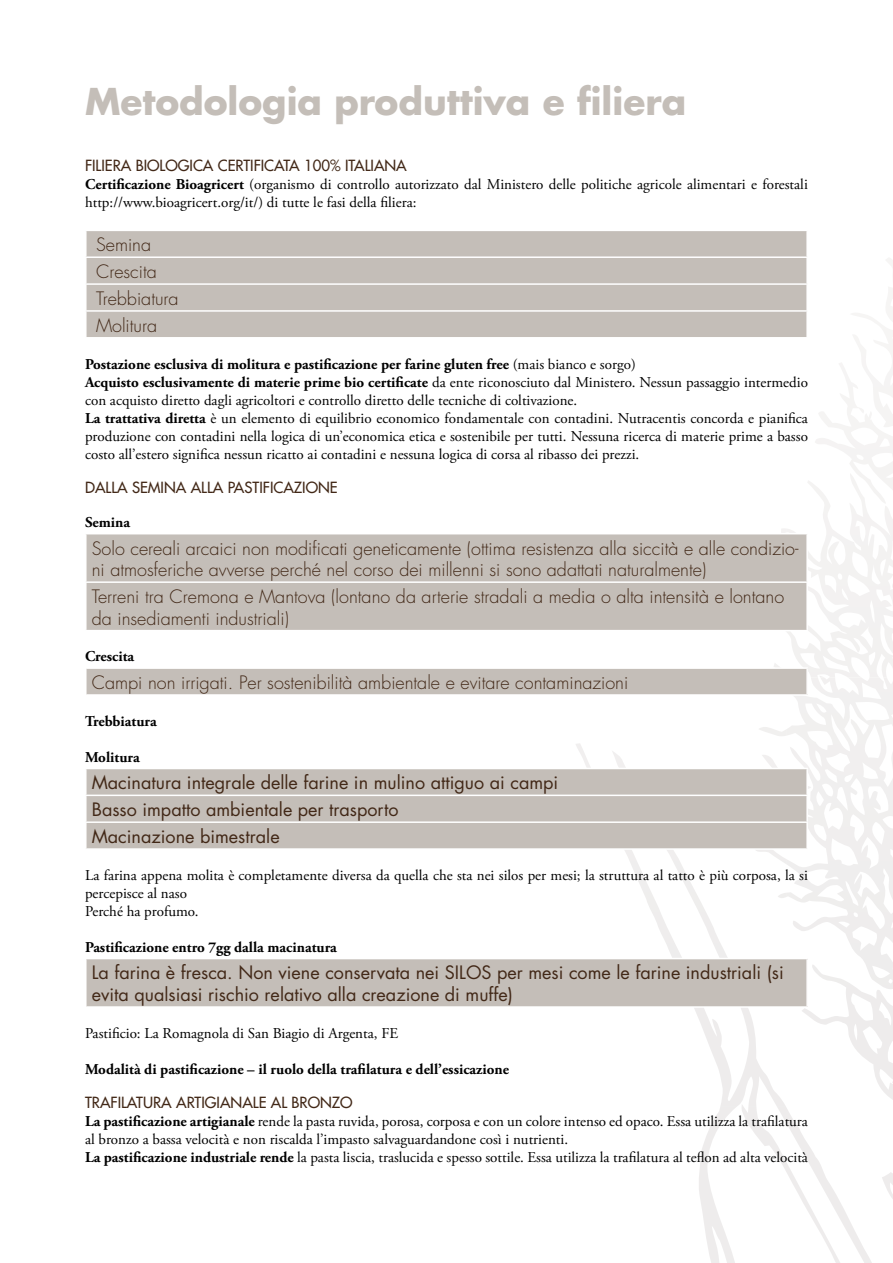
<style>
.page{position:relative;width:893px;height:1263px;background:#fff}
.page>*{position:absolute;margin:0;border:0;box-sizing:border-box;transform-origin:0 0}
.t1{font:700 36px "Futura Std";color:#c4beb8}
.t2{font:300 18px/26.8px "Futura Std";color:#422817}
.t3{font:18px/26.8px "Futura Std";color:#422817}
.t4{font:15px/18px "Adobe Garamond Pro";color:#000}
.t5{font:700 15px "Adobe Garamond Pro";color:#000}
.t6{font:500 15px "Futura Std";color:#422817}
.s1{font-weight:700}
</style>
<div class="page">
<svg style="left:773px;top:258px;width:120px;height:644px"></svg>
<div style="left:87px;top:231px;width:719px;height:106px;background:#c4beb8"></div>
<hr style="left:85px;top:256px;width:723px;height:2px;background:#fff">
<hr style="left:806px;top:258px;width:2px;height:25px;background:#fff">
<hr style="left:85px;top:283px;width:723px;height:2px;background:#fff">
<hr style="left:806px;top:285px;width:2px;height:25px;background:#fff">
<hr style="left:85px;top:310px;width:723px;height:2px;background:#fff">
<hr style="left:806px;top:312px;width:2px;height:25px;background:#fff">
<hr style="left:85px;top:337px;width:723px;height:1px;background:#fff">
<div style="left:87px;top:534px;width:719px;height:96px;background:#c4beb8"></div>
<hr style="left:85px;top:533px;width:723px;height:1px;background:#fff">
<hr style="left:806px;top:534px;width:2px;height:47px;background:#fff">
<hr style="left:85px;top:581px;width:723px;height:2px;background:#fff">
<hr style="left:806px;top:583px;width:2px;height:47px;background:#fff">
<hr style="left:85px;top:630px;width:723px;height:1px;background:#fff">
<div style="left:86px;top:668px;width:721px;height:27px;background:#c4beb8"></div>
<hr style="left:85px;top:667px;width:723px;height:2px;background:#fff">
<hr style="left:85px;top:669px;width:2px;height:25px;background:#fff">
<hr style="left:806px;top:669px;width:2px;height:25px;background:#fff">
<hr style="left:85px;top:694px;width:723px;height:2px;background:#fff">
<div style="left:87px;top:769px;width:719px;height:79px;background:#c4beb8"></div>
<hr style="left:85px;top:768px;width:723px;height:1px;background:#fff">
<hr style="left:806px;top:769px;width:2px;height:25px;background:#fff">
<hr style="left:85px;top:794px;width:723px;height:2px;background:#fff">
<hr style="left:806px;top:796px;width:2px;height:25px;background:#fff">
<hr style="left:85px;top:821px;width:723px;height:2px;background:#fff">
<hr style="left:806px;top:823px;width:2px;height:25px;background:#fff">
<hr style="left:85px;top:848px;width:723px;height:2px;background:#fff">
<div style="left:86px;top:958px;width:721px;height:49px;background:#c4beb8"></div>
<hr style="left:85px;top:958px;width:723px;height:1px;background:#fff">
<hr style="left:85px;top:959px;width:2px;height:47px;background:#fff">
<hr style="left:806px;top:959px;width:2px;height:47px;background:#fff">
<hr style="left:85px;top:1006px;width:723px;height:2px;background:#fff">
<h1 class="t1" style="left:85px;top:77px;width:603px">Metodologia produttiva e filiera</h1>
<p class="t6" style="left:85px;top:156px;width:323px">FILIERA BIOLOGICA CERTIFICATA 100% ITALIANA</p>
<p class="t4" style="left:85px;top:176px;width:724px"><span class="s1">Certificazione Bioagricert</span> (organismo di controllo autorizzato dal Ministero delle politiche agricole alimentari e forestali http://www.bioagricert.org/it/) di tutte le fasi della filiera:</p>
<p class="t2" style="left:96px;top:232px;width:84px">Semina<br>Crescita<br>Trebbiatura<br>Molitura</p>
<p class="t4" style="left:85px;top:355px;width:724px"><span class="s1">Postazione esclusiva di molitura e pastificazione per farine gluten free</span> (mais bianco e sorgo)<br><span class="s1">Acquisto esclusivamente di materie prime bio certificate</span> da ente riconosciuto dal Ministero. Nessun passaggio intermedio con acquisto diretto dagli agricoltori e controllo diretto delle tecniche di coltivazione.<br><span class="s1">La trattativa diretta</span> è un elemento di equilibrio economico fondamentale con contadini. Nutracentis concorda e pianifica produzione con contadini nella logica di un’economica etica e sostenibile per tutti. Nessuna ricerca di materie prime a basso costo all’estero significa nessun ricatto ai contadini e nessuna logica di corsa al ribasso dei prezzi.</p>
<p class="t6" style="left:85px;top:478px;width:254px">DALLA SEMINA ALLA PASTIFICAZIONE</p>
<p class="t5" style="left:85px;top:513px;width:46px">Semina</p>
<p class="t2" style="left:92px;top:538px;width:708px;line-height:21.6px">Solo cereali arcaici non modificati geneticamente (ottima resistenza alla siccità e alle condizio&shy;ni atmosferiche avverse perché nel corso dei millenni si sono adattati naturalmente)</p>
<p class="t2" style="left:92px;top:586px;width:694px;line-height:21.6px">Terreni tra Cremona e Mantova (lontano da arterie stradali a media o alta intensità e lontano da insediamenti industriali)</p>
<p class="t5" style="left:85px;top:648px;width:51px">Crescita</p>
<p class="t2" style="left:92px;top:669px;width:538px">Campi non irrigati. Per sostenibilità ambientale e evitare contaminazioni</p>
<p class="t5" style="left:85px;top:712px;width:73px">Trebbiatura</p>
<p class="t5" style="left:85px;top:748px;width:56px">Molitura</p>
<p class="t3" style="left:92px;top:769px;width:468px">Macinatura integrale delle farine in mulino attiguo ai campi<br>Basso impatto ambientale per trasporto<br>Macinazione bimestrale</p>
<p class="t4" style="left:85px;top:866px;width:724px">La farina appena molita è completamente diversa da quella che sta nei silos per mesi; la struttura al tatto è più corposa, la si percepisce al naso<br>Perché ha profumo.</p>
<p class="t5" style="left:85px;top:938px;width:253px">Pastificazione entro 7gg dalla macinatura</p>
<p class="t3" style="left:92px;top:962px;width:693px;line-height:21.6px">La farina è fresca. Non viene conservata nei SILOS per mesi come le farine industriali (si evita qualsiasi rischio relativo alla creazione di muffe)</p>
<p class="t4" style="left:85px;top:1024px;width:315px">Pastificio: La Romagnola di San Biagio di Argenta, FE</p>
<p class="t5" style="left:85px;top:1060px;width:425px">Modalità di pastificazione – il ruolo della trafilatura e dell’essicazione</p>
<p class="t6" style="left:85px;top:1093px;width:269px">TRAFILATURA ARTIGIANALE AL BRONZO</p>
<p class="t4" style="left:85px;top:1113px;width:724px"><span class="s1">La pastificazione artigianale</span> rende la pasta ruvida, porosa, corposa e con un colore intenso ed opaco. Essa utilizza la trafilatura al bronzo a bassa velocità e non riscalda l’impasto salvaguardandone così i nutrienti.<br><span class="s1">La pastificazione industriale rende</span> la pasta liscia, traslucida e spesso sottile. Essa utilizza la trafilatura al teflon ad alta velocità</p>
</div>
